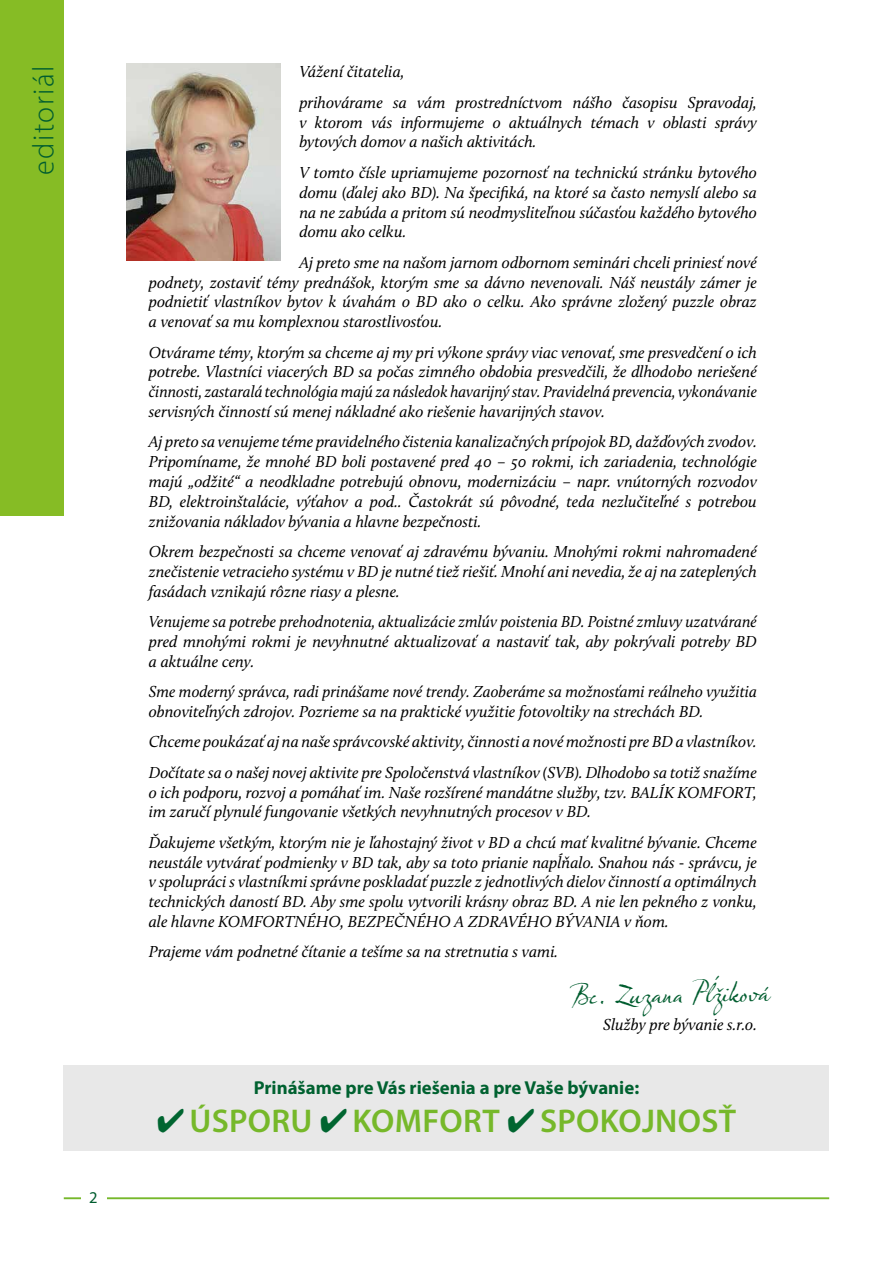
<style>
.page{position:relative;width:893px;height:1263px;background:#fff}
.page>*{position:absolute;margin:0;border:0;box-sizing:border-box;transform-origin:0 0}
.t1{font:600 33px "Myriad Pro";letter-spacing:.01em;color:#76b82a}
.t2{font:300 30px "Myriad Pro";letter-spacing:.05em;color:#005d2f}
.t3{font:28.5px "Olicana Rough";color:#005d2f}
.t4{font:700 18.75px "Myriad Pro";color:#006130}
.t5{font:italic 16.5px/19.8px "Calluna";color:#000;text-align:justify}
.t6{font:16.5px "Myriad Pro";color:#005d2f}
.s1{color:#006530}
</style>
<div class="page">
<hr style="left:64px;top:1197px;width:765px;height:2px;background:#76b82a">
<div style="left:81px;top:1180px;width:25px;height:33px;background:#fff"></div>
<div style="left:0;top:0;width:64px;height:516px;background:#86bc25"></div>
<img style="left:127px;top:64px;width:153px;height:197px">
<div style="left:64px;top:1065px;width:765px;height:85px;background:#e8e8e8"></div>
<h2 class="t2" style="left:26px;top:175px;width:111px;rotate:-90deg">editoriál</h2>
<p class="t5" style="left:299px;top:56px;width:459px;line-height:30.5px">Vážení čitatelia,<br>prihovárame sa vám prostredníctvom nášho časopisu Spravodaj,</p>
<p class="t5" style="left:299px;top:112px;width:459px">v ktorom vás informujeme o aktuálnych témach v oblasti správy bytových domov a našich aktivitách.</p>
<p class="t5" style="left:299px;top:162px;width:459px">V tomto čísle upriamujeme pozornosť na technickú stránku bytového domu (ďalej ako BD). Na špecifiká, na ktoré sa často nemyslí alebo sa na ne zabúda a pritom sú neodmysliteľnou súčasťou každého bytového domu ako celku.</p>
<p class="t5" style="left:149px;top:252px;width:610px;text-indent:151px">Aj preto sme na našom jarnom odbornom seminári chceli priniesť nové podnety, zostaviť témy prednášok, ktorým sme sa dávno nevenovali. Náš neustály zámer je podnietiť vlastníkov bytov k úvahám o BD ako o celku. Ako správne zložený puzzle obraz a venovať sa mu komplexnou starostlivosťou.</p>
<p class="t5" style="left:149px;top:342px;width:610px">Otvárame témy, ktorým sa chceme aj my pri výkone správy viac venovať, sme presvedčení o ich potrebe. Vlastníci viacerých BD sa počas zimného obdobia presvedčili, že dlhodobo neriešené činnosti, zastaralá technológia majú za následok havarijný stav. Pravidelná prevencia, vykonávanie servisných činností sú menej nákladné ako riešenie havarijných stavov.</p>
<p class="t5" style="left:149px;top:432px;width:610px">Aj preto sa venujeme téme pravidelného čistenia kanalizačných prípojok BD, dažďových zvodov.<br>Pripomíname, že mnohé BD boli postavené pred 40 – 50 rokmi, ich zariadenia, technológie majú „odžité“ a neodkladne potrebujú obnovu, modernizáciu – napr. vnútorných rozvodov BD, elektroinštalácie, výťahov a pod.. Častokrát sú pôvodné, teda nezlučiteľné s potrebou znižovania nákladov bývania a hlavne bezpečnosti.</p>
<p class="t5" style="left:149px;top:541px;width:610px">Okrem bezpečnosti sa chceme venovať aj zdravému bývaniu. Mnohými rokmi nahromadené znečistenie vetracieho systému v BD je nutné tiež riešiť. Mnohí ani nevedia, že aj na zateplených fasádach vznikajú rôzne riasy a plesne.</p>
<p class="t5" style="left:149px;top:611px;width:610px">Venujeme sa potrebe prehodnotenia, aktualizácie zmlúv poistenia BD. Poistné zmluvy uzatvárané pred mnohými rokmi je nevyhnutné aktualizovať a nastaviť tak, aby pokrývali potreby BD a aktuálne ceny.</p>
<p class="t5" style="left:149px;top:681px;width:610px">Sme moderný správca, radi prinášame nové trendy. Zaoberáme sa možnosťami reálneho využitia obnoviteľných zdrojov. Pozrieme sa na praktické využitie fotovoltiky na strechách BD.</p>
<p class="t5" style="left:149px;top:726px;width:610px;line-height:30.5px">Chceme poukázať aj na naše správcovské aktivity, činnosti a nové možnosti pre BD a vlastníkov.<br>Dočítate sa o našej novej aktivite pre Spoločenstvá vlastníkov (SVB). Dlhodobo sa totiž snažíme</p>
<p class="t5" style="left:149px;top:782px;width:610px">o ich podporu, rozvoj a pomáhať im. Naše rozšírené mandátne služby, tzv. BALÍK KOMFORT, im zaručí plynulé fungovanie všetkých nevyhnutných procesov v BD.</p>
<p class="t5" style="left:149px;top:832px;width:610px">Ďakujeme všetkým, ktorým nie je ľahostajný život v BD a chcú mať kvalitné bývanie. Chceme neustále vytvárať podmienky v BD tak, aby sa toto prianie napĺňalo. Snahou nás - správcu, je v spolupráci s vlastníkmi správne poskladať puzzle z jednotlivých dielov činností a optimálnych technických daností BD. Aby sme spolu vytvorili krásny obraz BD. A nie len pekného z vonku, ale hlavne KOMFORTNÉHO, BEZPEČNÉHO A ZDRAVÉHO BÝVANIA v ňom.</p>
<p class="t5" style="left:149px;top:942px;width:411px">Prajeme vám podnetné čítanie a tešíme sa na stretnutia s vami.</p>
<h3 class="t3" style="left:571px;top:977px;width:199px;rotate:-1deg">Bc. Zuzana Pĺžiko vá</h3>
<p class="t5" style="left:603px;top:1014px;width:155px">Služby pre bývanie s.r.o.</p>
<p class="t6" style="left:89px;top:1187px;width:10px">2</p>
<p class="t4" style="left:254px;top:1075px;width:387px">Prinášame pre Vás riešenia a pre Vaše bývanie:</p>
<h1 class="t1" style="left:157px;top:1099px;width:581px"><span class="s1">✔</span> ÚSPORU <span class="s1">✔</span> KOMFORT <span class="s1">✔</span> SPOKOJNOSŤ</h1>
</div>
